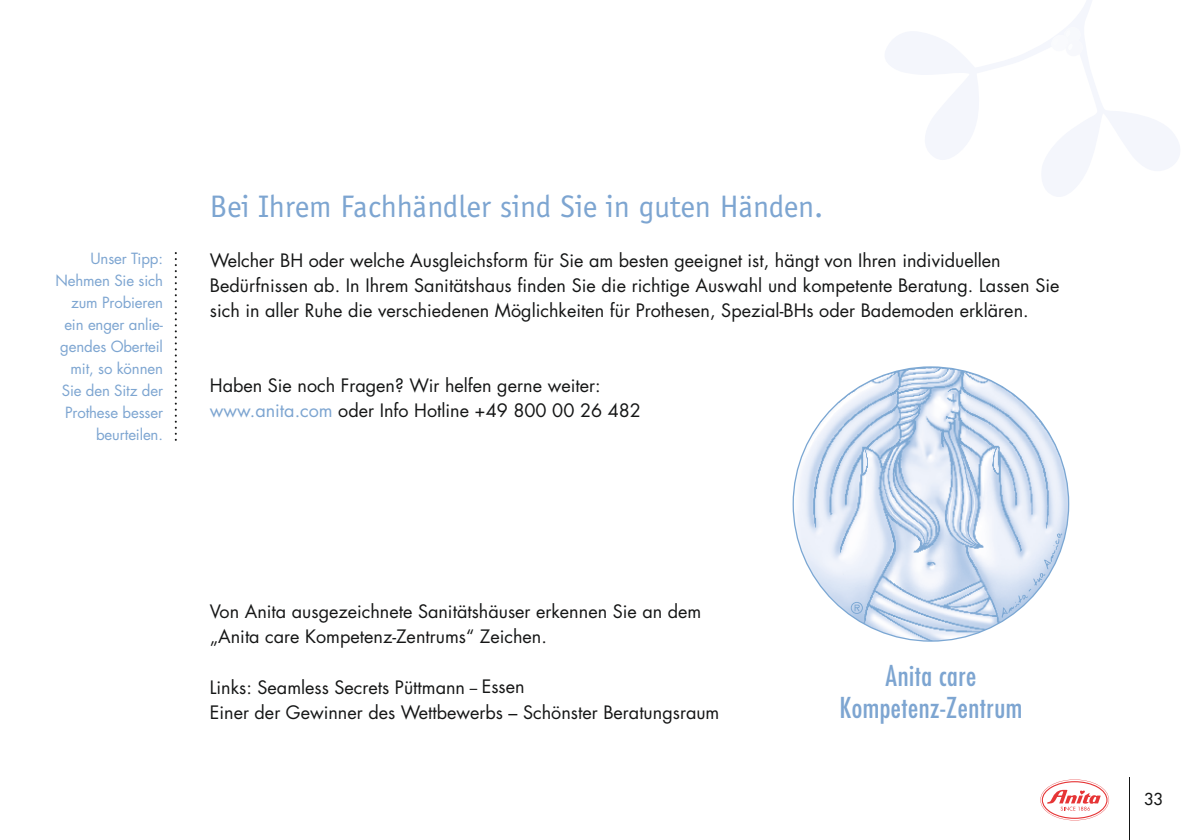
<style>
.page{position:relative;width:1191px;height:840px;background:#fff}
.page>*{position:absolute;margin:0;border:0;box-sizing:border-box;transform-origin:0 0}
.t1{font:32px "Officina Sans";color:#7da5d1}
.t2{font:condensed 28px/32px "Futura LT";letter-spacing:.015em;color:#7da5d1;text-align:center}
.t3{font:18px/25px "Futura LT";color:#151616}
.t4{font:16px "Futura LT";color:#151616}
.t5{font:15px/22px "Futura LT";letter-spacing:-.01em;color:#7da5d1;text-align:right}
.s1{color:#7da5d1}
.s2{font-size:15px}
</style>
<div class="page">
<svg style="left:792px;top:366px;width:277px;height:275px"></svg>
<svg style="left:850px;top:601px;width:13px;height:12px"></svg>
<svg style="left:1001px;top:533px;width:61px;height:84px"></svg>
<svg style="left:885px;top:0;width:295px;height:197px"></svg>
<svg style="left:1051px;top:27px;width:32px;height:29px"></svg>
<svg style="left:175px;top:252px;width:2px;height:188px"></svg>
<svg style="left:1040px;top:779px;width:69px;height:41px"></svg>
<hr style="left:1128px;top:777px;width:1px;height:62px;background:#151616">
<p class="t5" style="left:55px;top:247px;width:109px">Unser Tipp:<br>Nehmen Sie sich zum Probieren ein enger anlie&shy;gendes Oberteil mit, so können<br>Sie den Sitz der<br>Prothese besser beurteilen.</p>
<h1 class="t1" style="left:210px;top:194px;width:615px">Bei Ihrem Fachhändler sind Sie in guten Händen.</h1>
<p class="t3" style="left:210px;top:248px;width:851px">Welcher BH oder welche Ausgleichsform für Sie am besten geeignet ist, hängt von Ihren individuellen<br>Bedürfnissen ab. In Ihrem Sanitätshaus finden Sie die richtige Auswahl und kompetente Beratung. Lassen Sie sich in aller Ruhe die verschiedenen Möglichkeiten für Prothesen, Spezial-BHs oder Bademoden erklären.</p>
<p class="t3" style="left:210px;top:373px;width:433px">Haben Sie noch Fragen? Wir helfen gerne weiter: <span class="s1">www.anita.com</span> oder Info Hotline +49 800 00 26 482</p>
<p class="t3" style="left:210px;top:599px;width:493px">Von Anita ausgezeichnete Sanitätshäuser erkennen Sie an dem „Anita care Kompetenz-Zentrums“ Zeichen.</p>
<p class="t3" style="left:210px;top:674px;width:511px">Links: Seamless Secrets Püttmann <span class="s2">–</span> Essen<br>Einer der Gewinner des Wettbewerbs – Schönster Beratungsraum</p>
<h2 class="t2" style="left:839px;top:661px;width:184px">Anita care<br>Kompetenz-Zentrum</h2>
<p class="t4" style="left:1144px;top:789px;width:20px">33</p>
</div>
